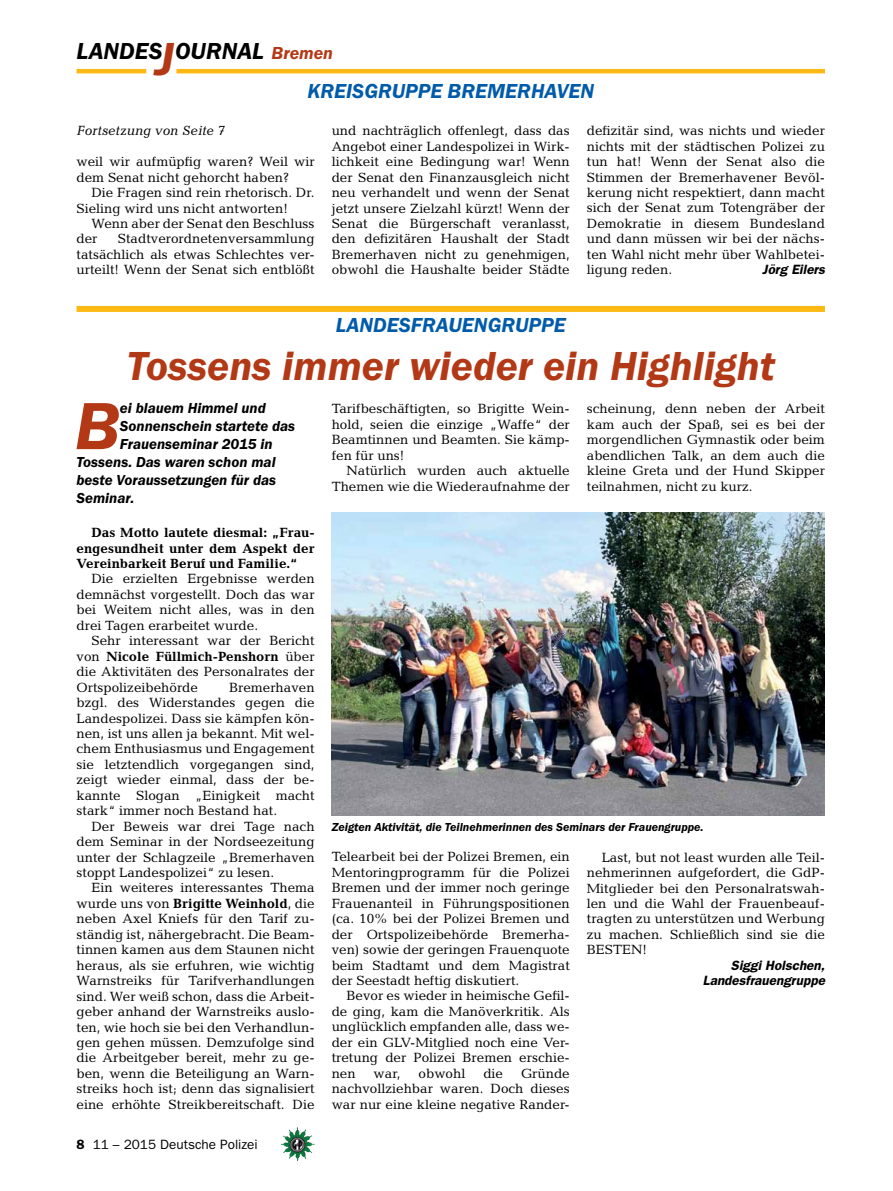
<style>
.page{position:relative;width:893px;height:1191px;background:#fff}
.page>*{position:absolute;margin:0;border:0;box-sizing:border-box;transform-origin:0 0}
.t1{font:italic 600 69px "Franklin Gothic Itc T";color:#b33916}
.t2{font:italic 600 42px "Franklin Gothic Itc T";color:#b33916}
.t3{font:italic 600 24px "Franklin Gothic Itc T";color:#000}
.t4{font:italic 600 21px "Franklin Gothic Itc T";color:#005baa}
.t5{font:italic 600 15px "Franklin Gothic Itc T";color:#000}
.t6{font:13.5px/15.5px "Candida";color:#000;text-align:justify}
.t7{font:700 13.5px/15.5px "Candida";color:#000;text-align:justify}
.t8{font:italic 600 13.5px/15.5px "Franklin Gothic";color:#000;text-align:right}
.t9{font:13.5px "Franklin Gothic";color:#000}
.t10{font:italic 13.5px "Candida";color:#000}
.t11{font:italic 600 12px "Franklin Gothic Itc T";color:#000}
.s1{font-size:48px;color:#b33916}
.s2{font-size:18px;color:#b33916}
.s3{font-weight:700}
.s4{font-weight:600}
</style>
<div class="page">
<hr style="left:77px;top:69px;width:69px;height:4px;background:#fdb913">
<hr style="left:176px;top:69px;width:649px;height:4px;background:#fdb913">
<img style="left:281px;top:1128px;width:16px;height:24px">
<div style="left:77px;top:306px;width:748px;height:6px;background:#fdb913"></div>
<img style="left:332px;top:513px;width:493px;height:302px">
<h3 class="t3" style="left:77px;top:37px;width:258px">LANDES<span class="s1">J</span>OURNAL <span class="s2">Bremen</span></h3>
<h3 class="t4" style="left:307px;top:79px;width:85px">Kreisgruppe</h3>
<h3 class="t4" style="left:448px;top:79px;width:29px">Bremer</h3>
<h3 class="t4" style="left:531px;top:79px;width:28px">haven</h3>
<p class="t10" style="left:77px;top:123px;width:150px">Fortsetzung von Seite 7</p>
<p class="t6" style="left:77px;top:154px;width:240px">weil wir aufmüpfig waren? Weil wir dem Senat nicht gehorcht haben?</p>
<p class="t6" style="left:77px;top:185px;width:240px;text-indent:15px">Die Fragen sind rein rhetorisch. Dr.<br>Sieling wird uns nicht antworten!</p>
<p class="t6" style="left:77px;top:216px;width:240px;text-indent:15px">Wenn aber der Senat den Beschluss der</p>
<p class="t6" style="left:77px;top:231px;width:240px;text-indent:41px">Stadtverordnetenversammlung tatsächlich als etwas Schlechtes ver&shy;urteilt! Wenn der Senat sich entblößt</p>
<p class="t6" style="left:332px;top:123px;width:240px">und nachträglich offenlegt, dass das Angebot einer Landespolizei in Wirk&shy;lichkeit eine Bedingung war! Wenn der Senat den Finanzausgleich nicht neu verhandelt und wenn der Senat jetzt unsere Zielzahl kürzt! Wenn der Senat die Bürgerschaft veranlasst, den defizitären Haushalt der Stadt Bremerhaven nicht zu genehmigen, obwohl die Haushalte beider Städte</p>
<p class="t6" style="left:587px;top:123px;width:240px">defizitär sind, was nichts und wieder nichts mit der städtischen Polizei zu tun hat! Wenn der Senat also die Stimmen der Bremerhavener Bevöl&shy;kerung nicht respektiert, dann macht sich der Senat zum Totengräber der Demokratie in diesem Bundesland und dann müssen wir bei der nächs&shy;ten Wahl nicht mehr über Wahlbetei&shy;ligung reden.</p>
<p class="t8" style="left:762px;top:262px;width:64px">Jörg Eilers</p>
<h3 class="t4" style="left:336px;top:312px;width:25px">Landes</h3>
<h3 class="t4" style="left:411px;top:312px;width:26px">frauen</h3>
<h3 class="t4" style="left:488px;top:312px;width:28px">gruppe</h3>
<h2 class="t2" style="left:127px;top:341px;width:650px">Tossens immer wieder ein Highlight</h2>
<h1 class="t1" style="left:75px;top:386px;width:47px">B</h1>
<p class="t5" style="left:120px;top:399px;width:147px">ei blauem Himmel und</p>
<p class="t5" style="left:120px;top:417px;width:177px">Sonnenschein startete das</p>
<p class="t5" style="left:120px;top:435px;width:154px">Frauenseminar 2015 in</p>
<p class="t5" style="left:77px;top:453px;width:201px">Tossens. Das waren schon mal</p>
<p class="t5" style="left:77px;top:471px;width:201px">beste Voraussetzungen für das</p>
<p class="t5" style="left:77px;top:489px;width:59px">Seminar.</p>
<p class="t7" style="left:77px;top:525px;width:240px;text-indent:15px">Das Motto lautete diesmal: „Frau&shy;engesundheit unter dem Aspekt der Vereinbarkeit Beruf und Familie.“</p>
<p class="t6" style="left:77px;top:571px;width:240px;text-indent:15px">Die erzielten Ergebnisse werden demnächst vorgestellt. Doch das war bei Weitem nicht alles, was in den drei Tagen erarbeitet wurde.</p>
<p class="t6" style="left:77px;top:633px;width:240px;text-indent:15px">Sehr interessant war der Bericht von <span class="s3">Nicole Füllmich-Penshorn</span> über die Aktivitäten des Personalrates der Ortspolizeibehörde</p>
<p class="t6" style="left:77px;top:679px;width:240px;text-indent:153px">Bremerhaven bzgl. des Widerstandes gegen die Landespolizei. Dass sie kämpfen kön&shy;nen, ist uns allen ja bekannt. Mit wel&shy;chem Enthusiasmus und Engagement sie letztendlich vorgegangen sind, zeigt wieder einmal, dass der be&shy;kannte Slogan „Einigkeit macht stark“ immer noch Bestand hat.</p>
<p class="t6" style="left:77px;top:818px;width:240px;text-indent:15px">Der Beweis war drei Tage nach dem Seminar in der Nordseezeitung unter der Schlagzeile „Bremerhaven stoppt Landespolizei“ zu lesen.</p>
<p class="t6" style="left:77px;top:880px;width:240px;text-indent:15px">Ein weiteres interessantes Thema wurde uns von <span class="s3">Brigitte Weinhold</span>, die neben Axel Kniefs für den Tarif zu&shy;ständig ist, nähergebracht. Die Beam&shy;tinnen kamen aus dem Staunen nicht heraus, als sie erfuhren, wie wichtig Warnstreiks für Tarifverhandlungen sind. Wer weiß schon, dass die Arbeit&shy;geber anhand der Warnstreiks auslo&shy;ten, wie hoch sie bei den Verhandlun&shy;gen gehen müssen. Demzufolge sind die Arbeitgeber bereit, mehr zu ge&shy;ben, wenn die Beteiligung an Warn&shy;streiks hoch ist; denn das signalisiert eine erhöhte Streikbereitschaft. Die</p>
<p class="t9" style="left:77px;top:1136px;width:183px"><span class="s4">8</span> 11 – 2015 Deutsche Polizei</p>
<p class="t6" style="left:332px;top:401px;width:240px">Tarifbeschäftigten, so Brigitte Wein&shy;hold, seien die einzige „Waffe“ der Beamtinnen und Beamten. Sie kämp&shy;fen für uns!</p>
<p class="t6" style="left:332px;top:463px;width:240px;text-align:right">Natürlich wurden auch aktuelle<br>Themen wie die Wiederaufnahme der</p>
<p class="t6" style="left:587px;top:401px;width:240px">scheinung, denn neben der Arbeit kam auch der Spaß, sei es bei der morgendlichen Gymnastik oder beim abendlichen Talk, an dem auch die kleine Greta und der Hund Skipper teilnahmen, nicht zu kurz.</p>
<p class="t11" style="left:332px;top:819px;width:374px">Zeigten Aktivität, die Teilnehmerinnen des Seminars der Frauengruppe.</p>
<p class="t6" style="left:332px;top:849px;width:240px">Telearbeit bei der Polizei Bremen, ein Mentoringprogramm für die Polizei Bremen und der immer noch geringe Frauenanteil in Führungspositionen (ca. 10% bei der Polizei Bremen und der Ortspolizeibehörde Bremerha&shy;ven) sowie der geringen Frauenquote beim Stadtamt und dem Magistrat der Seestadt heftig diskutiert.</p>
<p class="t6" style="left:332px;top:988px;width:240px;text-indent:15px">Bevor es wieder in heimische Gefil&shy;de ging, kam die Manöverkritik. Als unglücklich empfanden alle, dass we&shy;der ein GLV-Mitglied noch eine Ver&shy;tretung der Polizei Bremen erschie&shy;nen</p>
<p class="t6" style="left:332px;top:1065px;width:240px;text-indent:189px">Gründe nachvollziehbar waren. Doch dieses war nur eine kleine negative Rander-</p>
<p class="t6" style="left:374px;top:1065px;width:29px">war,</p>
<p class="t6" style="left:419px;top:1065px;width:48px">obwohl</p>
<p class="t6" style="left:483px;top:1065px;width:21px">die</p>
<p class="t6" style="left:587px;top:849px;width:240px;text-indent:15px">Last, but not least wurden alle Teil&shy;nehmerinnen aufgefordert, die GdP-Mitglieder bei den Personalratswah&shy;len und die Wahl der Frauenbeauf&shy;tragten zu unterstützen und Werbung zu machen. Schließlich sind sie die BESTEN!</p>
<p class="t8" style="left:703px;top:957px;width:123px">Siggi Holschen,<br>Landesfrauengruppe</p>
</div>
